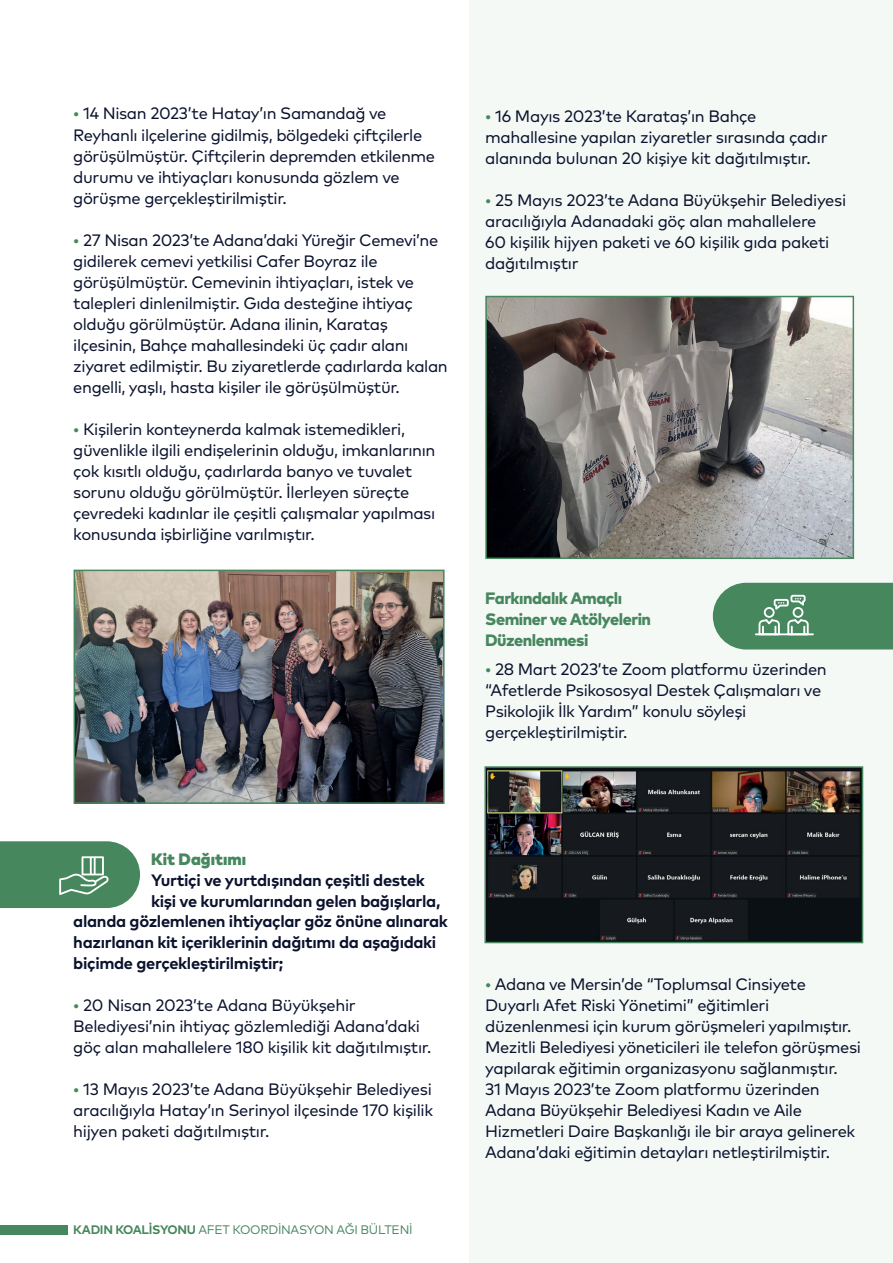
<style>
.page{position:relative;width:893px;height:1263px;background:#fff}
.page>*{position:absolute;margin:0;border:0;box-sizing:border-box;transform-origin:0 0}
.t1{font:16.5px/21px "Mark Pro";letter-spacing:-.025em;color:#0a122d}
.t2{font:700 16.5px/21px "Mark Pro";letter-spacing:-.02em;color:#0a122d}
.t3{font:800 16.5px/21px "Mark Pro";letter-spacing:-.03em;color:#46875e}
.t4{font:900 16.5px "Mark Pro";color:#46875e}
.t5{font:12.3px "Mark Pro";letter-spacing:-.025em;color:#46875e}
.s1{font-weight:900;font-size:18px;color:#46875e}
.s2{font-weight:700}
</style>
<div class="page">
<div style="left:469px;top:0;width:424px;height:1263px;background:#f4f9f6"></div>
<div style="left:0;top:1225px;width:68px;height:9px;background:#46875e"></div>
<img style="left:77px;top:573px;width:365px;height:228px">
<img style="left:488px;top:299px;width:363px;height:257px">
<svg style="left:713px;top:583px;width:180px;height:66px;background:#56916c"></svg>
<img style="left:487px;top:769px;width:373px;height:171px">
<svg style="left:0;top:841px;width:140px;height:67px;background:#58936e"></svg>
<div style="left:74px;top:570px;width:371px;height:234px;border:2px solid #46875e"></div>
<div style="left:484px;top:766px;width:379px;height:177px;border:2px solid #46875e"></div>
<div style="left:485px;top:296px;width:369px;height:263px;border:2px solid #46875e"></div>
<p class="t1" style="left:73px;top:102px;width:363px"><span class="s1">·</span> 14 Nisan 2023’te Hatay’ın Samandağ ve Reyhanlı ilçelerine gidilmiş, bölgedeki çiftçilerle görüşülmüştür. Çiftçilerin depremden etkilenme durumu ve ihtiyaçları konusunda gözlem ve görüşme gerçekleştirilmiştir.</p>
<p class="t1" style="left:73px;top:228px;width:376px"><span class="s1">·</span> 27 Nisan 2023’te Adana’daki Yüreğir Cemevi’ne gidilerek cemevi yetkilisi Cafer Boyraz ile görüşülmüştür. Cemevinin ihtiyaçları, istek ve talepleri dinlenilmiştir. Gıda desteğine ihtiyaç olduğu görülmüştür. Adana ilinin, Karataş ilçesinin, Bahçe mahallesindeki üç çadır alanı ziyaret edilmiştir. Bu ziyaretlerde çadırlarda kalan engelli, yaşlı, hasta kişiler ile görüşülmüştür.</p>
<p class="t1" style="left:73px;top:417px;width:364px"><span class="s1">·</span> Kişilerin konteynerda kalmak istemedikleri, güvenlikle ilgili endişelerinin olduğu, imkanlarının çok kısıtlı olduğu, çadırlarda banyo ve tuvalet sorunu olduğu görülmüştür. İlerleyen süreçte çevredeki kadınlar ile çeşitli çalışmalar yapılması konusunda işbirliğine varılmıştır.</p>
<p class="t1" style="left:485px;top:104px;width:344px"><span class="s1">·</span> 16 Mayıs 2023’te Karataş’ın Bahçe mahallesine yapılan ziyaretler sırasında çadır alanında bulunan 20 kişiye kit dağıtılmıştır.</p>
<p class="t1" style="left:485px;top:188px;width:362px"><span class="s1">·</span> 25 Mayıs 2023’te Adana Büyükşehir Belediyesi aracılığıyla Adanadaki göç alan mahallelere<br>60 kişilik hijyen paketi ve 60 kişilik gıda paketi dağıtılmıştır</p>
<p class="t3" style="left:485px;top:586px;width:167px">Farkındalık Amaçlı<br>Seminer ve Atölyelerin<br>Düzenlenmesi</p>
<p class="t1" style="left:485px;top:658px;width:343px"><span class="s1">·</span> 28 Mart 2023’te Zoom platformu üzerinden “Afetlerde Psikososyal Destek Çalışmaları ve Psikolojik İlk Yardım” konulu söyleşi gerçekleştirilmiştir.</p>
<p class="t4" style="left:151px;top:846px;width:97px">Kit Dağıtımı</p>
<p class="t2" style="left:151px;top:868px;width:291px">Yurtiçi ve yurtdışından çeşitli destek kişi ve kurumlarından gelen bağışlarla,</p>
<p class="t2" style="left:73px;top:909px;width:376px">alanda gözlemlenen ihtiyaçlar göz önüne alınarak hazırlanan kit içeriklerinin dağıtımı da aşağıdaki biçimde gerçekleştirilmiştir;</p>
<p class="t1" style="left:73px;top:993px;width:360px"><span class="s1">·</span> 20 Nisan 2023’te Adana Büyükşehir<br>Belediyesi’nin ihtiyaç gözlemlediği Adana’daki göç alan mahallelere 180 kişilik kit dağıtılmıştır.</p>
<p class="t1" style="left:73px;top:1077px;width:361px;text-align:justify"><span class="s1">·</span> 13 Mayıs 2023’te Adana Büyükşehir Belediyesi aracılığıyla Hatay’ın Serinyol ilçesinde 170 kişilik hijyen paketi dağıtılmıştır.</p>
<p class="t5" style="left:73px;top:1220px;width:341px"><span class="s2">KADIN KOALİSYONU</span> AFET KOORDİNASYON AĞI BÜLTENİ</p>
<p class="t1" style="left:485px;top:973px;width:377px"><span class="s1">·</span> Adana ve Mersin’de “Toplumsal Cinsiyete Duyarlı Afet Riski Yönetimi” eğitimleri düzenlenmesi için kurum görüşmeleri yapılmıştır.<br>Mezitli Belediyesi yöneticileri ile telefon görüşmesi yapılarak eğitimin organizasyonu sağlanmıştır.<br>31 Mayıs 2023’te Zoom platformu üzerinden Adana Büyükşehir Belediyesi Kadın ve Aile Hizmetleri Daire Başkanlığı ile bir araya gelinerek Adana’daki eğitimin detayları netleştirilmiştir.</p>
</div>
